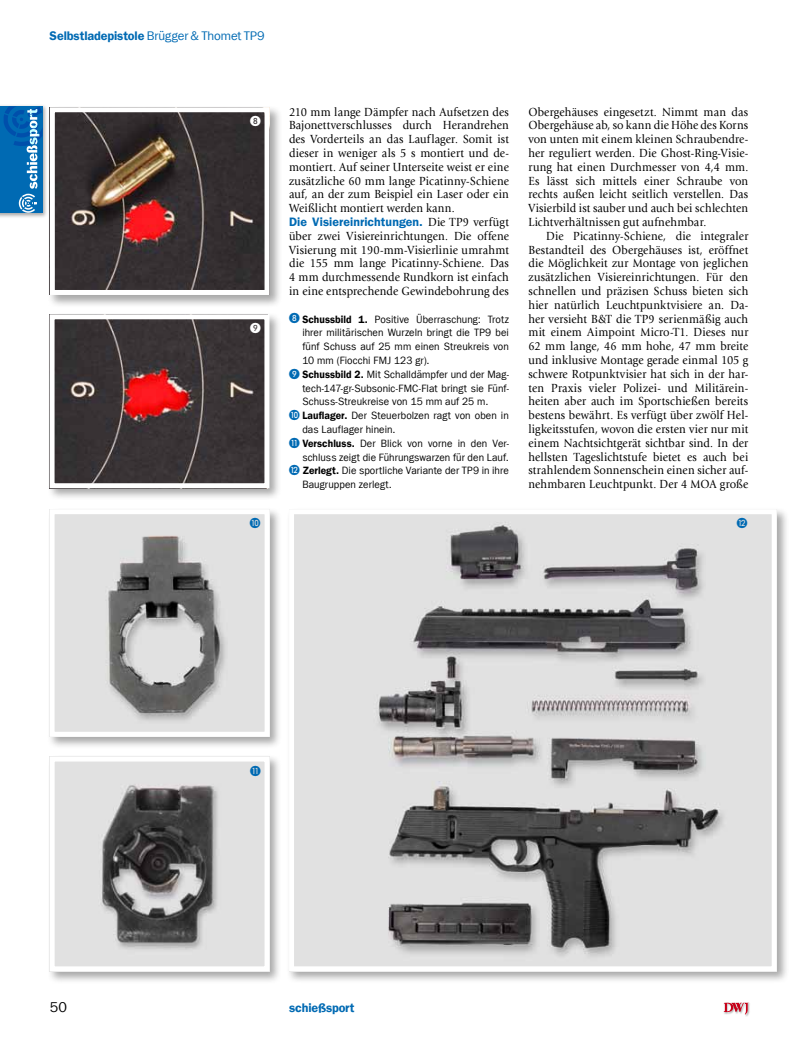
<style>
.page{position:relative;width:798px;height:1046px;background:#fff}
.page>*{position:absolute;margin:0;border:0;box-sizing:border-box;transform-origin:0 0}
.t1{font:14.25px "Franklin Gothic LT Com";color:#000}
.t2{font:12.5px "Franklin Gothic LT Com Dm";letter-spacing:-.01em;color:#006ab3}
.t3{font:12.25px/13.8px "Giovanni Std";letter-spacing:.015em;color:#000;text-align:justify;scale:.92 1}
.t4{font:12.25px "Franklin Gothic LT Com Dm";letter-spacing:.005em;color:#006ab3}
.t5{font:10.62px "Franklin Gothic LT Com";letter-spacing:.005em;color:#000;scale:.95 1}
.s1{font-family:"Franklin Gothic LT Com"}
.s2{font-family:"Giovanni Std";color:#000}
.s3{color:#006ab3}
.s4{font-family:"Franklin Gothic LT Com Dm"}
</style>
<div class="page">
<div style="left:47px;top:506px;width:234px;height:242px;background:#000;opacity:.35"></div>
<img style="left:56px;top:515px;width:207px;height:215px">
<div style="left:50px;top:509px;width:219px;height:227px;border:5px solid #fff"></div>
<div style="left:47px;top:753px;width:235px;height:230px;background:#000;opacity:.35"></div>
<img style="left:56px;top:762px;width:207px;height:203px">
<div style="left:50px;top:756px;width:219px;height:215px;border:5px solid #fff"></div>
<div style="left:47px;top:104px;width:234px;height:203px;background:#000;opacity:.35"></div>
<img style="left:56px;top:113px;width:207px;height:176px">
<div style="left:50px;top:107px;width:219px;height:188px;border:5px solid #fff"></div>
<div style="left:47px;top:311px;width:234px;height:189px;background:#000;opacity:.35"></div>
<img style="left:56px;top:320px;width:207px;height:162px">
<div style="left:50px;top:314px;width:219px;height:174px;border:5px solid #fff"></div>
<div style="left:286px;top:506px;width:502px;height:477px;background:#000;opacity:.35"></div>
<img style="left:295px;top:515px;width:475px;height:450px">
<div style="left:289px;top:509px;width:487px;height:462px;border:5px solid #fff"></div>
<div style="left:722px;top:1001px;width:28px;height:15px;background:#000;opacity:.35"></div>
<svg style="left:723px;top:1002px;width:25px;height:12px"></svg>
<div style="left:0;top:104px;width:48px;height:114px;background:#000;opacity:.35"></div>
<svg style="left:42px;top:106px;width:1px;height:107px"></svg>
<div style="left:0;top:106px;width:42px;height:107px;background:#006ab3"></div>
<svg style="left:4px;top:106px;width:38px;height:107px"></svg>
<svg style="left:250px;top:116px;width:10px;height:10px"></svg>
<svg style="left:250px;top:323px;width:10px;height:10px"></svg>
<svg style="left:250px;top:518px;width:10px;height:10px"></svg>
<svg style="left:250px;top:765px;width:10px;height:10px"></svg>
<svg style="left:736px;top:518px;width:11px;height:10px"></svg>
<p class="t2" style="left:50px;top:29px;width:216px">Selbstladepistole <span class="s1">Brügger &amp; Thomet TP9</span></p>
<p class="t3" style="left:289px;top:105px;width:240px">210 mm lange Dämpfer nach Aufsetzen des Bajonettverschlusses durch Herandrehen des Vorderteils an das Lauflager. Somit ist dieser in weniger als 5 s montiert und de&shy;montiert. Auf seiner Unterseite weist er eine zusätzliche 60 mm lange Picatinny-Schiene auf, an der zum Beispiel ein Laser oder ein Weißlicht montiert werden kann.</p>
<p class="t4" style="left:289px;top:214px;width:221px">Die Visiereinrichtungen. <span class="s2">Die TP9 verfügt</span></p>
<p class="t3" style="left:289px;top:229px;width:240px">über zwei Visiereinrichtungen. Die offene Visierung mit 190-mm-Visierlinie umrahmt die 155 mm lange Picatinny-Schiene. Das 4 mm durchmessende Rundkorn ist einfach in eine entsprechende Gewindebohrung des</p>
<p class="t5" style="left:289px;top:313px;width:233px"><span class="s3">❽</span> <span class="s4">Schussbild 1.</span> Positive Überraschung: Trotz</p>
<p class="t5" style="left:302px;top:326px;width:219px">ihrer militärischen Wurzeln bringt die TP9 bei</p>
<p class="t5" style="left:302px;top:340px;width:219px">fünf Schuss auf 25 mm einen Streukreis von</p>
<p class="t5" style="left:302px;top:354px;width:135px">10 mm (Fiocchi FMJ 123 gr).</p>
<p class="t5" style="left:289px;top:368px;width:233px"><span class="s3">❾</span> <span class="s4">Schussbild 2.</span> Mit Schalldämpfer und der Mag-</p>
<p class="t5" style="left:302px;top:382px;width:219px">tech-147-gr-Subsonic-FMC-Flat bringt sie Fünf-</p>
<p class="t5" style="left:302px;top:395px;width:197px">Schuss-Streukreise von 15 mm auf 25 m.</p>
<p class="t5" style="left:289px;top:409px;width:233px"><span class="s3">❿</span> <span class="s4">Lauflager.</span> Der Steuerbolzen ragt von oben in</p>
<p class="t5" style="left:302px;top:423px;width:100px">das Lauflager hinein.</p>
<p class="t5" style="left:289px;top:437px;width:233px"><span class="s3">⓫</span> <span class="s4">Verschluss.</span> Der Blick von vorne in den Ver-</p>
<p class="t5" style="left:302px;top:451px;width:219px">schluss zeigt die Führungswarzen für den Lauf.</p>
<p class="t5" style="left:289px;top:464px;width:233px"><span class="s3">⓬</span> <span class="s4">Zerlegt.</span> Die sportliche Variante der TP9 in ihre</p>
<p class="t5" style="left:302px;top:478px;width:96px">Baugruppen zerlegt.</p>
<p class="t3" style="left:528px;top:105px;width:240px">Obergehäuses eingesetzt. Nimmt man das Obergehäuse ab, so kann die Höhe des Korns von unten mit einem kleinen Schraubendre&shy;her reguliert werden. Die Ghost-Ring-Visie&shy;rung hat einen Durchmesser von 4,4 mm.<br>Es lässt sich mittels einer Schraube von rechts außen leicht seitlich verstellen. Das Visierbild ist sauber und auch bei schlechten Lichtverhältnissen gut aufnehmbar.</p>
<p class="t3" style="left:528px;top:229px;width:240px;text-indent:18px">Die Picatinny-Schiene, die integraler Bestandteil des Obergehäuses ist, eröffnet die Möglichkeit zur Montage von jeglichen zusätzlichen Visiereinrichtungen. Für den schnellen und präzisen Schuss bieten sich hier natürlich Leuchtpunktvisiere an. Da&shy;her versieht B&amp;T die TP9 serienmäßig auch mit einem Aimpoint Micro-T1. Dieses nur 62 mm lange, 46 mm hohe, 47 mm breite und inklusive Montage gerade einmal 105 g schwere Rotpunktvisier hat sich in der har&shy;ten Praxis vieler Polizei- und Militärein&shy;heiten aber auch im Sportschießen bereits bestens bewährt. Es verfügt über zwölf Hel&shy;ligkeitsstufen, wovon die ersten vier nur mit einem Nachtsichtgerät sichtbar sind. In der hellsten Tageslichtstufe bietet es auch bei strahlendem Sonnenschein einen sicher auf&shy;nehmbaren Leuchtpunkt. Der 4 MOA große</p>
<p class="t1" style="left:50px;top:999px;width:19px">50</p>
<p class="t2" style="left:289px;top:1000px;width:67px">schießsport</p>
</div>
